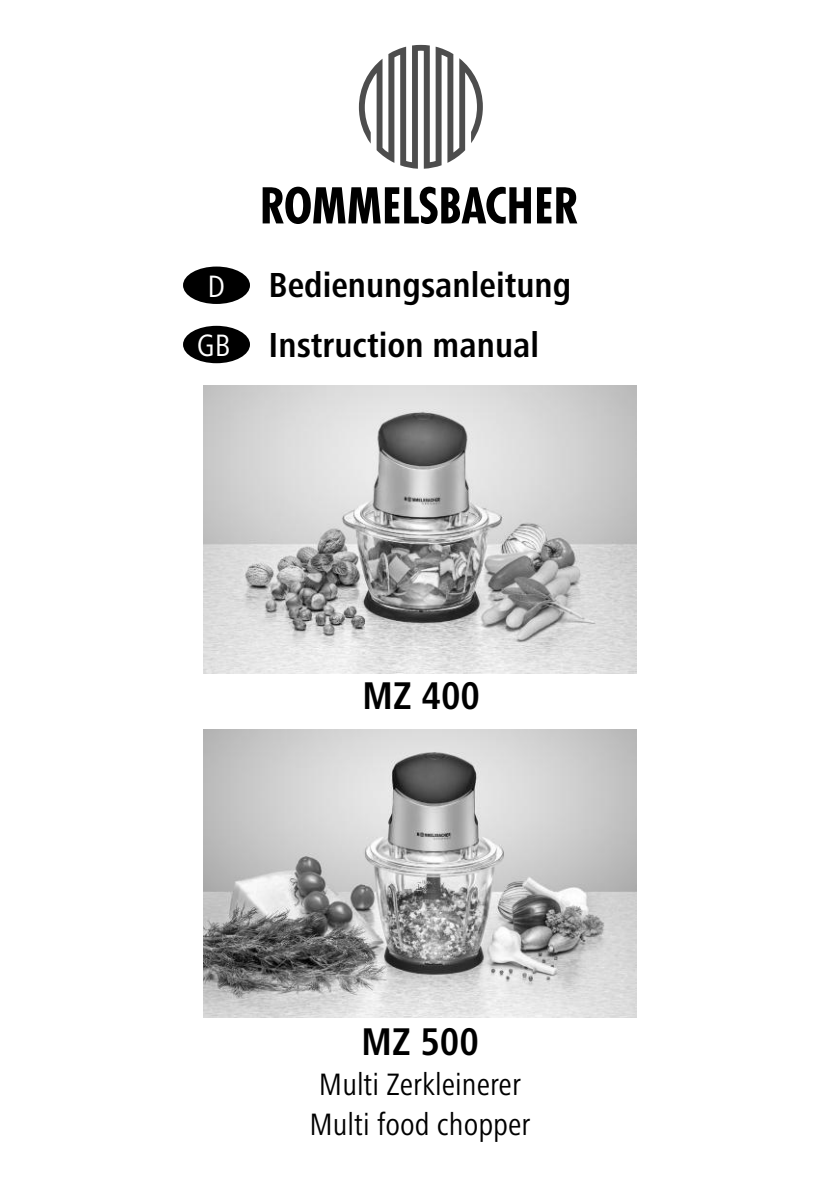
<style>
.page{position:relative;width:840px;height:1191px;background:#fff}
.page>*{position:absolute;margin:0;border:0;box-sizing:border-box;transform-origin:0 0}
.t1{font:700 condensed 40px "Frutiger Next LT";color:#000}
.t2{font:700 condensed 36px/60px "Frutiger Next LT";color:#000}
.t3{font:condensed 32px/40px "Frutiger Next LT";color:#000}
.t4{font:condensed 32px/59px "Frutiger Next LT";color:#fff;text-align:center}
</style>
<div class="page">
<div style="left:183px;top:266px;width:67px;height:38px;background:#000;border-radius:50%"></div>
<div style="left:183px;top:326px;width:67px;height:37px;background:#000;border-radius:50%"></div>
<svg style="left:358px;top:45px;width:124px;height:124px"></svg>
<svg style="left:262px;top:187px;width:268px;height:37px"></svg>
<svg style="left:537px;top:187px;width:40px;height:36px"></svg>
<img style="left:204px;top:386px;width:431px;height:287px">
<img style="left:204px;top:729px;width:431px;height:288px">
<p class="t4" style="left:197px;top:257px;width:35px">D<br>GB</p>
<p class="t2" style="left:268px;top:255px;width:304px">Bedienungsanleitung<br>Instruction manual</p>
<p class="t1" style="left:362px;top:673px;width:119px">MZ 400</p>
<p class="t1" style="left:361px;top:1019px;width:119px">MZ 500</p>
<p class="t3" style="left:309px;top:1064px;width:222px">Multi Zerkleinerer<br>Multi food chopper</p>
</div>
